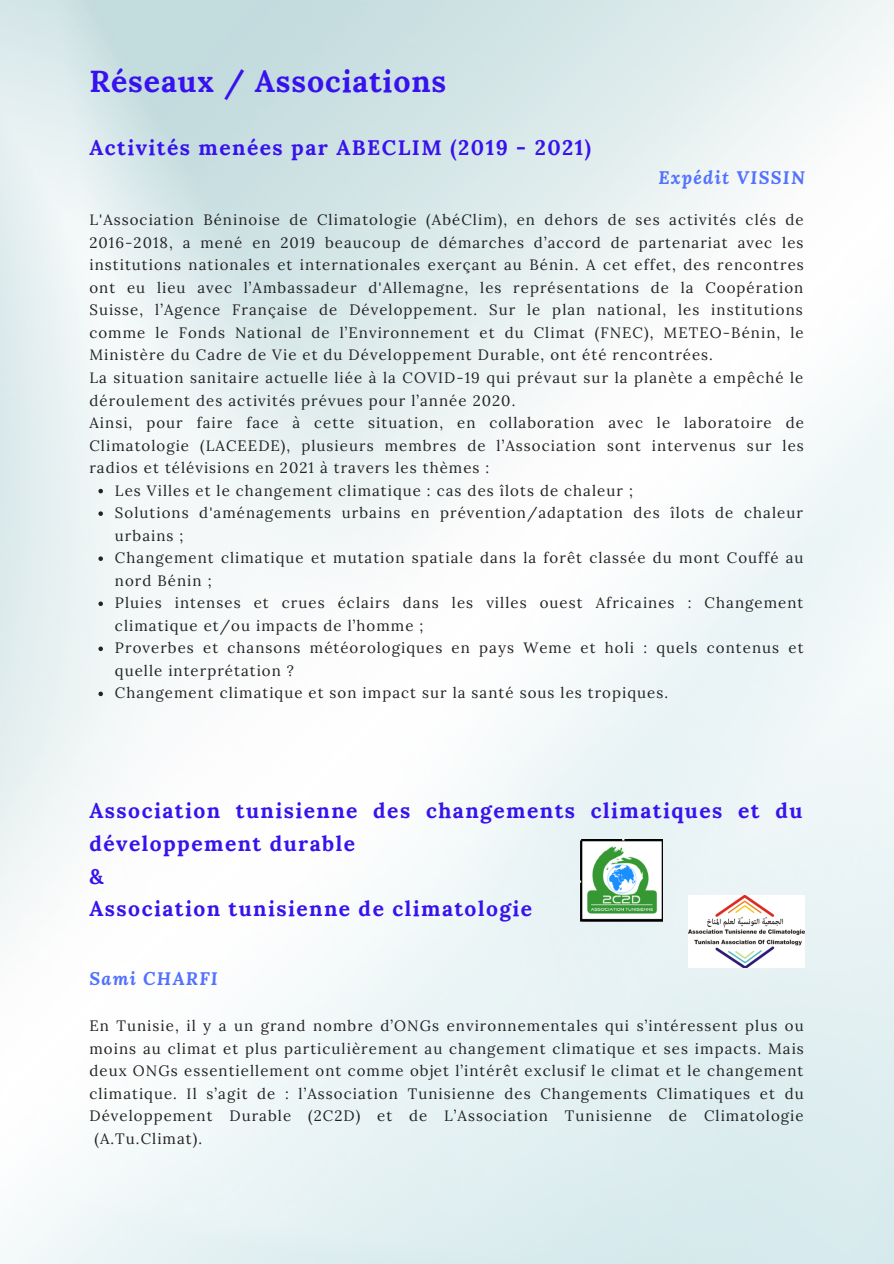
<style>
.page{position:relative;width:894px;height:1264px;background:#fff}
.page>*{position:absolute;margin:0;border:0;box-sizing:border-box;transform-origin:0 0}
.t1{font:700 30.3px "Lora";letter-spacing:.03em;color:#3712ed}
.t2{font:700 21px/32.7px "Lora";letter-spacing:.07em;color:#3712ed}
.t3{font:italic 700 18px "Lora";letter-spacing:.07em;color:#5271ff}
.t4{font:15px/22.5px "Lora";letter-spacing:.07em;color:#222}
</style>
<div class="page">
<img style="left:0;top:0;width:893px;height:1263px">
<svg style="left:98px;top:489px;width:5px;height:4px"></svg>
<svg style="left:98px;top:511px;width:5px;height:5px"></svg>
<svg style="left:98px;top:556px;width:5px;height:5px"></svg>
<svg style="left:98px;top:601px;width:5px;height:5px"></svg>
<svg style="left:98px;top:646px;width:5px;height:5px"></svg>
<svg style="left:98px;top:691px;width:5px;height:5px"></svg>
<img style="left:580px;top:839px;width:82px;height:82px">
<img style="left:688px;top:895px;width:116px;height:72px">
<p class="t1" style="left:89px;top:62px;width:358px">Réseaux / Associations</p>
<p class="t2" style="left:89px;top:131px;width:503px">Activités menées par ABECLIM (2019 - 2021)</p>
<p class="t3" style="left:658px;top:165px;width:148px">Expédit VISSIN</p>
<p class="t4" style="left:89px;top:208px;width:715px;text-align:justify">L'Association Béninoise de Climatologie (AbéClim), en dehors de ses activités clés de 2016-2018, a mené en 2019 beaucoup de démarches d’accord de partenariat avec les institutions nationales et internationales exerçant au Bénin. A cet effet, des rencontres ont eu lieu avec l’Ambassadeur d'Allemagne, les représentations de la Coopération Suisse, l’Agence Française de Développement. Sur le plan national, les institutions comme le Fonds National de l’Environnement et du Climat (FNEC), METEO-Bénin, le Ministère du Cadre de Vie et du Développement Durable, ont été rencontrées.</p>
<p class="t4" style="left:89px;top:366px;width:715px">La situation sanitaire actuelle liée à la COVID-19 qui prévaut sur la planète a empêché le déroulement des activités prévues pour l’année 2020.</p>
<p class="t4" style="left:89px;top:411px;width:715px;text-align:justify">Ainsi, pour faire face à cette situation, en collaboration avec le laboratoire de Climatologie (LACEEDE), plusieurs membres de l’Association sont intervenus sur les radios et télévisions en 2021 à travers les thèmes :</p>
<p class="t4" style="left:115px;top:479px;width:519px">Les Villes et le changement climatique : cas des îlots de chaleur ;</p>
<p class="t4" style="left:115px;top:501px;width:689px">Solutions d'aménagements urbains en prévention/adaptation des îlots de chaleur urbains ;</p>
<p class="t4" style="left:115px;top:546px;width:690px">Changement climatique et mutation spatiale dans la forêt classée du mont Couffé au nord Bénin ;</p>
<p class="t4" style="left:115px;top:591px;width:689px">Pluies intenses et crues éclairs dans les villes ouest Africaines : Changement climatique et/ou impacts de l’homme ;</p>
<p class="t4" style="left:115px;top:636px;width:689px">Proverbes et chansons météorologiques en pays Weme et holi : quels contenus et quelle interprétation ?</p>
<p class="t4" style="left:115px;top:681px;width:554px">Changement climatique et son impact sur la santé sous les tropiques.</p>
<p class="t2" style="left:89px;top:794px;width:714px">Association tunisienne des changements climatiques et du développement durable</p>
<p class="t2" style="left:89px;top:859px;width:16px">&amp;</p>
<p class="t2" style="left:89px;top:892px;width:444px">Association tunisienne de climatologie</p>
<p class="t3" style="left:89px;top:966px;width:130px">Sami CHARFI</p>
<p class="t4" style="left:89px;top:1014px;width:715px">En Tunisie, il y a un grand nombre d’ONGs environnementales qui s’intéressent plus ou</p>
<p class="t4" style="left:89px;top:1037px;width:715px">moins au climat et plus particulièrement au changement climatique et ses impacts. Mais</p>
<p class="t4" style="left:89px;top:1059px;width:715px">deux ONGs essentiellement ont comme objet l’intérêt exclusif le climat et le changement</p>
<p class="t4" style="left:89px;top:1082px;width:715px">climatique. Il s’agit de : l’Association Tunisienne des Changements Climatiques et du</p>
<p class="t4" style="left:89px;top:1104px;width:715px">Développement Durable (2C2D) et de L’Association Tunisienne de Climatologie</p>
<p class="t4" style="left:94px;top:1127px;width:109px">(A.Tu.Climat).</p>
</div>
